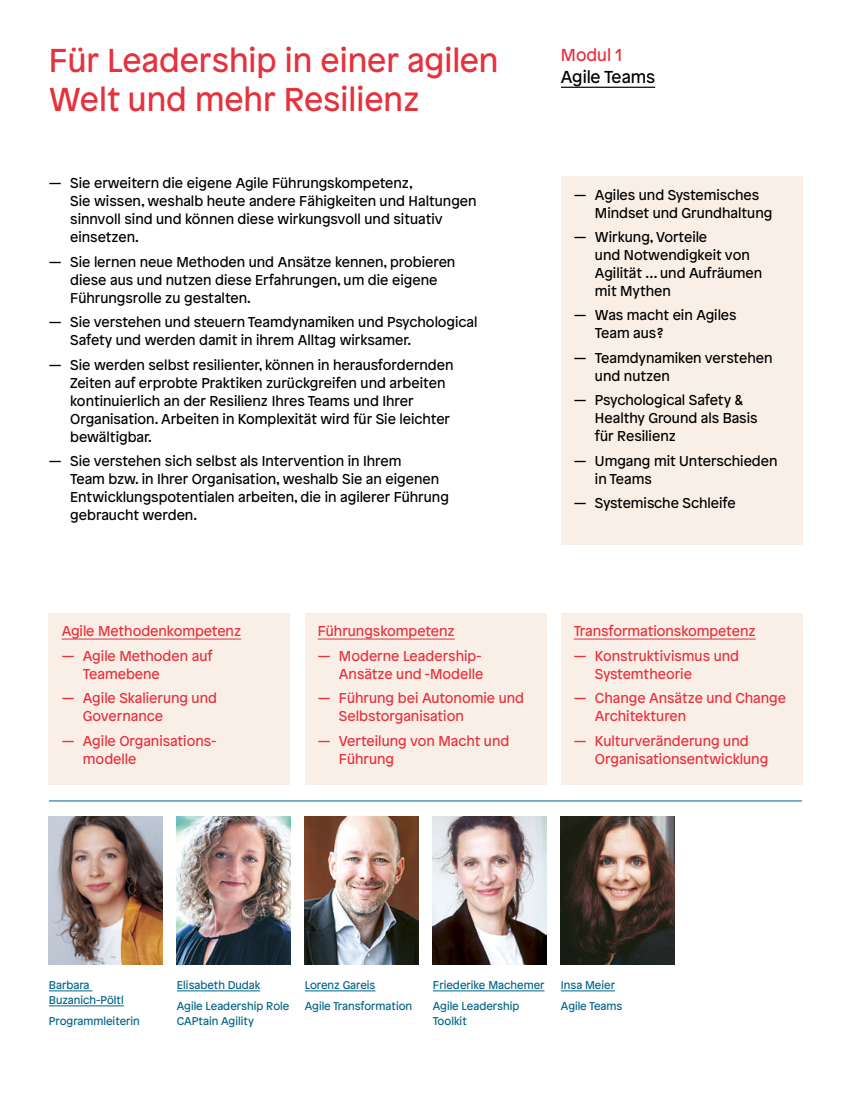
<style>
.page{position:relative;width:851px;height:1106px;background:#fff}
.page>*{position:absolute;margin:0;border:0;box-sizing:border-box;transform-origin:0 0}
.t1{font:33px/39px "Patron";color:#e5323d}
.t2{font:17.25px "Patron";letter-spacing:-.01em;color:#000}
.t3{font:17.25px "Patron";color:#e5323d}
.t4{font:14.25px/18px "Patron";color:#000}
.t5{font:14.25px/18px "Patron";color:#e5323d}
.t6{font:11.25px/21.3px "Patron";color:#006487}
</style>
<div class="page">
<hr style="left:561px;top:87px;width:94px;height:1px;background:#000">
<div style="left:561px;top:177px;width:240px;height:368px;background:#f9efe7"></div>
<hr style="left:49px;top:800px;width:752px;height:1px;background:#006487">
<img style="left:305px;top:816px;width:113px;height:148px">
<img style="left:561px;top:816px;width:113px;height:148px">
<div style="left:305px;top:613px;width:241px;height:172px;background:#f9efe7"></div>
<hr style="left:317px;top:638px;width:137px;height:1px;background:#e5323d">
<div style="left:561px;top:613px;width:240px;height:172px;background:#f9efe7"></div>
<hr style="left:573px;top:638px;width:182px;height:1px;background:#e5323d">
<div style="left:49px;top:613px;width:241px;height:172px;background:#f9efe7"></div>
<hr style="left:62px;top:638px;width:179px;height:1px;background:#e5323d">
<hr style="left:433px;top:990px;width:111px;height:1px;background:#006487">
<hr style="left:49px;top:990px;width:43px;height:1px;background:#006487">
<hr style="left:49px;top:1005px;width:75px;height:1px;background:#006487">
<hr style="left:561px;top:990px;width:54px;height:1px;background:#006487">
<hr style="left:177px;top:990px;width:83px;height:1px;background:#006487">
<hr style="left:305px;top:990px;width:70px;height:1px;background:#006487">
<img style="left:49px;top:816px;width:113px;height:148px">
<img style="left:177px;top:816px;width:113px;height:148px">
<img style="left:433px;top:816px;width:113px;height:148px">
<h1 class="t1" style="left:49px;top:39px;width:451px">Für Leadership in einer agilen<br>Welt und mehr Resilienz</h1>
<p class="t4" style="left:70px;top:173px;width:408px;text-indent:-21px">— Sie erweitern die eigene Agile Führungskompetenz,<br>Sie wissen, weshalb heute andere Fähigkeiten und Haltungen sinnvoll sind und können diese wirkungsvoll und situativ einsetzen.</p>
<p class="t4" style="left:70px;top:252px;width:386px;text-indent:-21px">— Sie lernen neue Methoden und Ansätze kennen, probieren diese aus und nutzen diese Erfahrungen, um die eigene<br>Führungsrolle zu gestalten.</p>
<p class="t4" style="left:70px;top:312px;width:409px;text-indent:-21px">— Sie verstehen und steuern Teamdynamiken und Psychological<br>Safety und werden damit in ihrem Alltag wirksamer.</p>
<p class="t4" style="left:70px;top:355px;width:385px;text-indent:-21px">— Sie werden selbst resilienter, können in herausfordernden Zeiten auf erprobte Praktiken zurückgreifen und arbeiten kontinuierlich an der Resilienz Ihres Teams und Ihrer Organisation. Arbeiten in Komplexität wird für Sie leichter bewältigbar.</p>
<p class="t4" style="left:70px;top:451px;width:380px;text-indent:-21px">— Sie verstehen sich selbst als Intervention in Ihrem<br>Team bzw. in Ihrer Organisation, weshalb Sie an eigenen Entwicklungspotentialen arbeiten, die in agilerer Führung gebraucht werden.</p>
<p class="t3" style="left:561px;top:42px;width:63px">Modul 1</p>
<p class="t2" style="left:561px;top:64px;width:96px">Agile Teams</p>
<p class="t4" style="left:595px;top:185px;width:179px;text-indent:-21px">— Agiles und Systemisches<br>Mindset und Grundhaltung</p>
<p class="t4" style="left:595px;top:227px;width:169px;text-indent:-21px">— Wirkung, Vorteile<br>und Notwendigkeit von<br>Agilität … und Aufräumen mit Mythen</p>
<p class="t4" style="left:595px;top:305px;width:143px;text-indent:-21px">— Was macht ein Agiles<br>Team aus?</p>
<p class="t4" style="left:595px;top:348px;width:179px;text-indent:-21px">— Teamdynamiken verstehen und nutzen</p>
<p class="t4" style="left:595px;top:390px;width:164px;text-indent:-21px">— Psychological Safety &amp;<br>Healthy Ground als Basis für Resilienz</p>
<p class="t4" style="left:595px;top:450px;width:184px;text-indent:-21px">— Umgang mit Unterschieden in Teams</p>
<p class="t4" style="left:573px;top:493px;width:163px">— Systemische Schleife</p>
<p class="t5" style="left:62px;top:621px;width:181px">Agile Methodenkompetenz</p>
<p class="t5" style="left:83px;top:646px;width:131px;text-indent:-21px">— Agile Methoden auf<br>Teamebene</p>
<p class="t5" style="left:83px;top:688px;width:135px;text-indent:-21px">— Agile Skalierung und<br>Governance</p>
<p class="t5" style="left:83px;top:730px;width:134px;text-indent:-21px">— Agile Organisations&shy;modelle</p>
<p class="t5" style="left:317px;top:621px;width:138px">Führungskompetenz</p>
<p class="t5" style="left:317px;top:646px;width:167px;text-align:right">— Moderne Leadership-<br>Ansätze und -Modelle</p>
<p class="t5" style="left:339px;top:688px;width:186px;text-indent:-21px">— Führung bei Autonomie und<br>Selbstorganisation</p>
<p class="t5" style="left:339px;top:730px;width:172px;text-indent:-21px">— Verteilung von Macht und<br>Führung</p>
<p class="t5" style="left:573px;top:621px;width:183px">Transformationskompetenz</p>
<p class="t5" style="left:595px;top:646px;width:146px;text-indent:-21px">— Konstruktivismus und<br>Systemtheorie</p>
<p class="t5" style="left:595px;top:688px;width:193px;text-indent:-21px">— Change Ansätze und Change<br>Architekturen</p>
<p class="t5" style="left:595px;top:730px;width:175px;text-indent:-21px">— Kulturveränderung und<br>Organisationsentwicklung</p>
<p class="t6" style="left:49px;top:976px;width:76px;line-height:15px">Barbara<br>Buzanich-Pöltl</p>
<p class="t6" style="left:49px;top:1009px;width:92px">Programmleiterin</p>
<p class="t6" style="left:177px;top:973px;width:114px">Elisabeth Dudak<br>Agile Leadership Role</p>
<p class="t6" style="left:177px;top:1009px;width:79px">CAPtain Agility</p>
<p class="t6" style="left:305px;top:973px;width:109px">Lorenz Gareis<br>Agile Transformation</p>
<p class="t6" style="left:433px;top:973px;width:113px">Friederike Machemer<br>Agile Leadership</p>
<p class="t6" style="left:433px;top:1009px;width:35px">Toolkit</p>
<p class="t6" style="left:561px;top:973px;width:63px">Insa Meier<br>Agile Teams</p>
</div>
